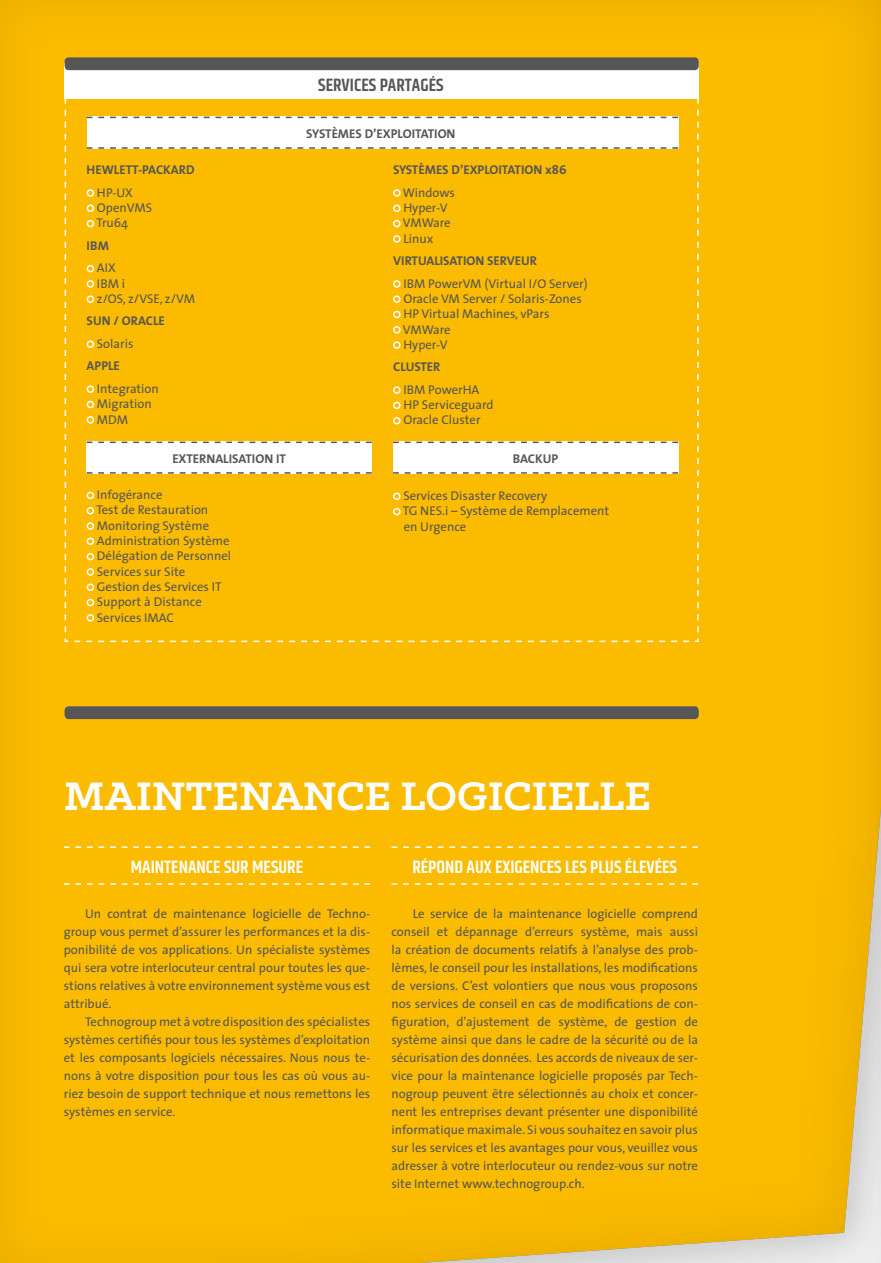
<style>
.page{position:relative;width:881px;height:1263px;background:#fff}
.page>*{position:absolute;margin:0;border:0;box-sizing:border-box;transform-origin:0 0}
.t1{font:700 45px "Klinic Slab";color:#fff}
.t2{font:600 18px "Khand";color:#fff}
.t3{font:600 18px "Khand";color:#565656}
.t4{font:12.75px/18px "The Sans";color:#565656}
.t5{font:700 12.75px "The Sans";color:#565656}
</style>
<div class="page">
<div style="left:0;top:0;width:880px;height:1263px;background:#fbbb00"></div>
<div style="left:867px;top:0;width:13px;height:1263px;background:#565656;opacity:.05"></div>
<hr style="left:878px;top:0;width:2px;height:1263px;background:#dadada;opacity:.75">
<svg style="left:64px;top:846px;width:306px;height:2px"></svg>
<svg style="left:64px;top:883px;width:306px;height:2px"></svg>
<svg style="left:391px;top:846px;width:306px;height:2px"></svg>
<svg style="left:391px;top:883px;width:306px;height:2px"></svg>
<svg style="left:64px;top:63px;width:635px;height:580px"></svg>
<div style="left:65px;top:57px;width:633px;height:13px;background:#565656;border-radius:4px"></div>
<div style="left:65px;top:706px;width:633px;height:13px;background:#565656;border-radius:4px"></div>
<div style="left:87px;top:117px;width:591px;height:32px;background:#fff"></div>
<div style="left:87px;top:442px;width:285px;height:32px;background:#fff"></div>
<div style="left:393px;top:442px;width:285px;height:32px;background:#fff"></div>
<svg style="left:87px;top:117px;width:591px;height:1px"></svg>
<svg style="left:87px;top:147px;width:591px;height:2px"></svg>
<div style="left:87px;top:189px;width:7px;height:8px;border:2px solid #fff;border-radius:50%"></div>
<div style="left:87px;top:205px;width:7px;height:7px;border:2px solid #fff;border-radius:50%"></div>
<div style="left:87px;top:220px;width:7px;height:7px;border:2px solid #fff;border-radius:50%"></div>
<div style="left:87px;top:265px;width:7px;height:7px;border:2px solid #fff;border-radius:50%"></div>
<div style="left:87px;top:280px;width:7px;height:8px;border:2px solid #fff;border-radius:50%"></div>
<div style="left:87px;top:295px;width:7px;height:8px;border:2px solid #fff;border-radius:50%"></div>
<div style="left:87px;top:340px;width:7px;height:8px;border:2px solid #fff;border-radius:50%"></div>
<div style="left:87px;top:385px;width:7px;height:8px;border:2px solid #fff;border-radius:50%"></div>
<div style="left:87px;top:401px;width:7px;height:7px;border:2px solid #fff;border-radius:50%"></div>
<div style="left:87px;top:416px;width:7px;height:8px;border:2px solid #fff;border-radius:50%"></div>
<svg style="left:87px;top:442px;width:284px;height:1px"></svg>
<svg style="left:87px;top:472px;width:284px;height:2px"></svg>
<div style="left:87px;top:492px;width:7px;height:7px;border:2px solid #fff;border-radius:50%"></div>
<div style="left:87px;top:507px;width:7px;height:7px;border:2px solid #fff;border-radius:50%"></div>
<div style="left:87px;top:522px;width:7px;height:8px;border:2px solid #fff;border-radius:50%"></div>
<div style="left:87px;top:538px;width:7px;height:7px;border:2px solid #fff;border-radius:50%"></div>
<div style="left:87px;top:553px;width:7px;height:7px;border:2px solid #fff;border-radius:50%"></div>
<div style="left:87px;top:568px;width:7px;height:8px;border:2px solid #fff;border-radius:50%"></div>
<div style="left:87px;top:583px;width:7px;height:8px;border:2px solid #fff;border-radius:50%"></div>
<div style="left:87px;top:599px;width:7px;height:7px;border:2px solid #fff;border-radius:50%"></div>
<div style="left:87px;top:614px;width:7px;height:8px;border:2px solid #fff;border-radius:50%"></div>
<div style="left:393px;top:189px;width:7px;height:8px;border:2px solid #fff;border-radius:50%"></div>
<div style="left:393px;top:205px;width:7px;height:7px;border:2px solid #fff;border-radius:50%"></div>
<div style="left:393px;top:220px;width:7px;height:7px;border:2px solid #fff;border-radius:50%"></div>
<div style="left:393px;top:235px;width:7px;height:8px;border:2px solid #fff;border-radius:50%"></div>
<div style="left:393px;top:280px;width:7px;height:8px;border:2px solid #fff;border-radius:50%"></div>
<div style="left:393px;top:295px;width:7px;height:8px;border:2px solid #fff;border-radius:50%"></div>
<div style="left:393px;top:311px;width:7px;height:7px;border:2px solid #fff;border-radius:50%"></div>
<div style="left:393px;top:326px;width:7px;height:8px;border:2px solid #fff;border-radius:50%"></div>
<div style="left:393px;top:341px;width:7px;height:8px;border:2px solid #fff;border-radius:50%"></div>
<div style="left:393px;top:386px;width:7px;height:8px;border:2px solid #fff;border-radius:50%"></div>
<div style="left:393px;top:402px;width:7px;height:7px;border:2px solid #fff;border-radius:50%"></div>
<div style="left:393px;top:417px;width:7px;height:7px;border:2px solid #fff;border-radius:50%"></div>
<svg style="left:393px;top:442px;width:285px;height:1px"></svg>
<svg style="left:393px;top:472px;width:285px;height:2px"></svg>
<div style="left:393px;top:493px;width:7px;height:7px;border:2px solid #fff;border-radius:50%"></div>
<div style="left:393px;top:508px;width:7px;height:7px;border:2px solid #fff;border-radius:50%"></div>
<h2 class="t3" style="left:318px;top:73px;width:127px">SERVICES PARTAGÉS</h2>
<p class="t5" style="left:87px;top:159px;width:110px">HEWLETT-PACKARD</p>
<p class="t4" style="left:96px;top:184px;width:57px;line-height:15.3px">HP-UX<br>OpenVMS<br>Tru64</p>
<p class="t5" style="left:87px;top:235px;width:24px">IBM</p>
<p class="t4" style="left:97px;top:260px;width:100px;line-height:15.3px">AIX<br>IBM i<br>z/OS, z/VSE, z/VM</p>
<p class="t5" style="left:87px;top:310px;width:80px">SUN / ORACLE</p>
<p class="t4" style="left:97px;top:334px;width:38px">Solaris</p>
<p class="t5" style="left:87px;top:355px;width:35px">APPLE</p>
<p class="t4" style="left:97px;top:381px;width:63px;line-height:15.3px">Integration<br>Migration<br>MDM</p>
<p class="t5" style="left:172px;top:448px;width:115px">EXTERNALISATION IT</p>
<p class="t4" style="left:96px;top:487px;width:136px;line-height:15.3px">Infogérance<br>Test de Restauration<br>Monitoring Système<br>Administration Système<br>Délégation de Personnel<br>Services sur Site<br>Gestion des Services IT<br>Support à Distance<br>Services IMAC</p>
<p class="t5" style="left:306px;top:123px;width:151px">SYSTÈMES D’EXPLOITATION</p>
<p class="t5" style="left:393px;top:159px;width:175px">SYSTÈMES D’EXPLOITATION x86</p>
<p class="t4" style="left:402px;top:184px;width:53px;line-height:15.3px">Windows<br>Hyper-V<br>VMWare<br>Linux</p>
<p class="t5" style="left:393px;top:250px;width:146px">VIRTUALISATION SERVEUR</p>
<p class="t4" style="left:403px;top:275px;width:186px;line-height:15.3px">IBM PowerVM (Virtual I/O Server)<br>Oracle VM Server / Solaris-Zones<br>HP Virtual Machines, vPars<br>VMWare<br>Hyper-V</p>
<p class="t5" style="left:393px;top:356px;width:49px">CLUSTER</p>
<p class="t4" style="left:403px;top:381px;width:92px;line-height:15.3px">IBM PowerHA<br>HP Serviceguard<br>Oracle Cluster</p>
<p class="t5" style="left:512px;top:448px;width:47px">BACKUP</p>
<p class="t4" style="left:402px;top:488px;width:208px;line-height:15.3px">Services Disaster Recovery<br>TG NES.i – Système de Remplacement en Urgence</p>
<h1 class="t1" style="left:64px;top:767px;width:588px">MAINTENANCE LOGICIELLE</h1>
<h2 class="t2" style="left:131px;top:854px;width:174px">MAINTENANCE SUR MESURE</h2>
<p class="t4" style="left:64px;top:904px;width:308px;text-align:justify;text-indent:21px">Un contrat de maintenance logicielle de Techno&shy;group vous permet d’assurer les performances et la dis&shy;ponibilité de vos applications. Un spécialiste systèmes qui sera votre interlocuteur central pour toutes les que&shy;stions relatives à votre environnement système vous est attribué.</p>
<p class="t4" style="left:64px;top:1012px;width:308px;text-align:justify;text-indent:21px">Technogroup met à votre disposition des spécialistes systèmes certifiés pour tous les systèmes d’exploitation et les composants logiciels nécessaires. Nous nous te&shy;nons à votre disposition pour tous les cas où vous au&shy;riez besoin de support technique et nous remettons les systèmes en service.</p>
<h2 class="t2" style="left:412px;top:854px;width:266px">RÉPOND AUX EXIGENCES LES PLUS ÉLEVÉES</h2>
<p class="t4" style="left:391px;top:904px;width:308px;text-align:justify;text-indent:21px">Le service de la maintenance logicielle comprend conseil et dépannage d’erreurs système, mais aussi la création de documents relatifs à l’analyse des prob&shy;lèmes, le conseil pour les installations, les modifications de versions. C’est volontiers que nous vous proposons nos services de conseil en cas de modifications de con&shy;figuration, d’ajustement de système, de gestion de système ainsi que dans le cadre de la sécurité ou de la sécurisation des données. Les accords de niveaux de ser&shy;vice pour la maintenance logicielle proposés par Tech&shy;nogroup peuvent être sélectionnés au choix et concer&shy;nent les entreprises devant présenter une disponibilité informatique maximale. Si vous souhaitez en savoir plus sur les services et les avantages pour vous, veuillez vous adresser à votre interlocuteur ou rendez-vous sur notre site Internet www.technogroup.ch.</p>
</div>
